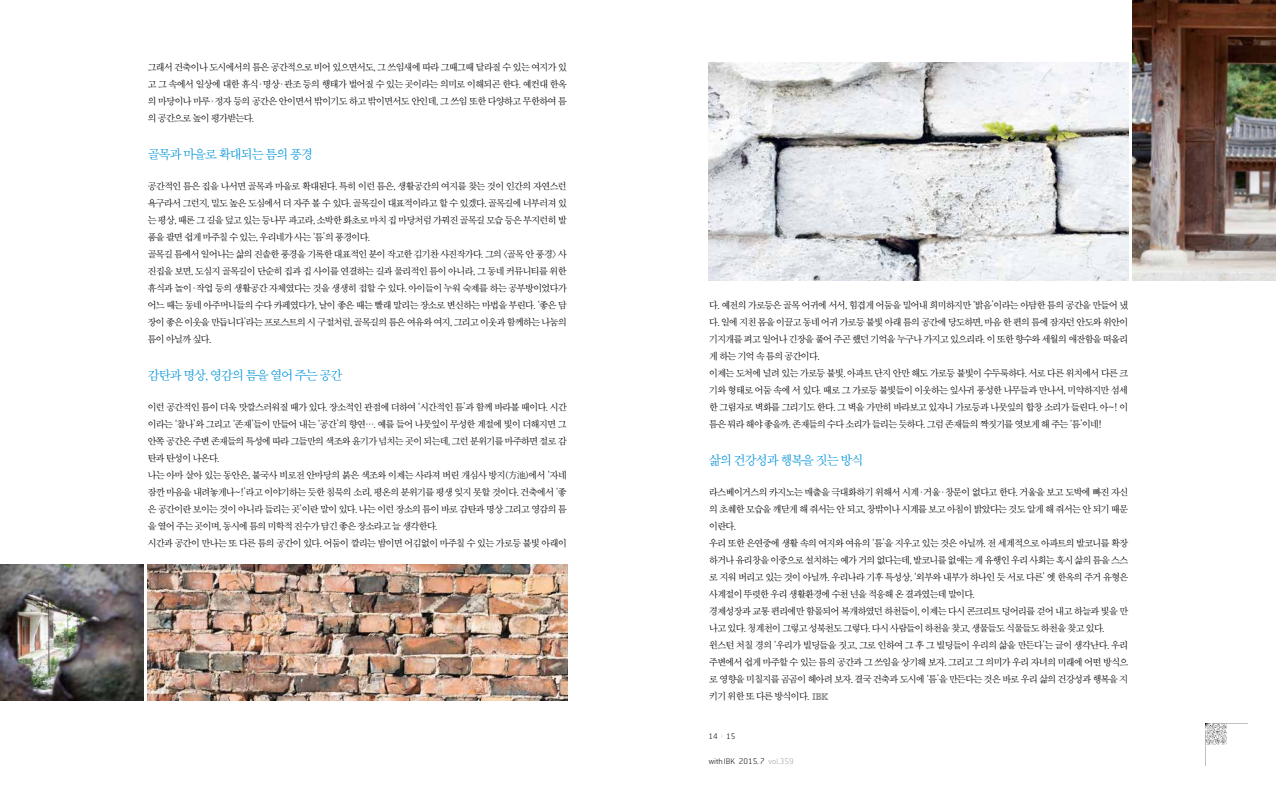
<style>
.page{position:relative;width:1276px;height:794px;background:#fff}
.page>*{position:absolute;margin:0;border:0;box-sizing:border-box;transform-origin:0 0}
.t1{font:13px "SMSS Myung Jo 10 Std";letter-spacing:-.13em;color:#0092d8}
.t2{font:9.7px/17px "SMSS Myung Jo 10 Std";letter-spacing:-.125em;color:#000}
.t3{font:200 9px "Conduit ITC Std";color:#000}
.s1{font-family:"Lubalin Graph";font-weight:600;font-size:9.5px;color:#898989}
.s2{color:#9fa0a0}
</style>
<div class="page">
<img style="left:147px;top:564px;width:420px;height:136px">
<img style="left:709px;top:62px;width:419px;height:219px">
<img style="left:1132px;top:0;width:144px;height:281px">
<img style="left:0;top:564px;width:143px;height:136px">
<img style="left:1205px;top:723px;width:42px;height:42px">
<p class="t2" style="left:147px;top:59px;width:421px;text-align:justify">그래서 건축이나 도시에서의 틈은 공간적으로 비어 있으면서도, 그 쓰임새에 따라 그때그때 달라질 수 있는 여지가 있 고 그 속에서 일상에 대한 휴식· 명상· 관조 등의 행태가 벌어질 수 있는 곳이라는 의미로 이해되곤 한다. 예컨대 한옥 의 마당이나 마루· 정자 등의 공간은 안이면서 밖이기도 하고 밖이면서도 안인데, 그 쓰임 또한 다양하고 무한하여 틈 의 공간으로 높이 평가받는다.</p>
<h1 class="t1" style="left:147px;top:147px;width:167px">골목과 마을로 확대되는 틈의 풍경</h1>
<p class="t2" style="left:147px;top:178px;width:421px">공간적인 틈은 집을 나서면 골목과 마을로 확대된다. 특히 이런 틈은, 생활공간의 여지를 찾는 것이 인간의 자연스런 욕구라서 그런지, 밀도 높은 도심에서 더 자주 볼 수 있다. 골목길이 대표적이라고 할 수 있겠다. 골목길에 너부러져 있 는 평상, 때론 그 길을 덮고 있는 등나무 파고라, 소박한 화초로 마치 집 마당처럼 가꿔진 골목길 모습 등은 부지런히 발 품을 팔면 쉽게 마주칠 수 있는, 우리네가 사는 ‘틈’의 풍경이다.<br>골목길 틈에서 일어나는 삶의 진솔한 풍경을 기록한 대표적인 분이 작고한 김기찬 사진작가다. 그의 &lt;골목 안 풍경&gt; 사 진집을 보면, 도심지 골목길이 단순히 집과 집 사이를 연결하는 길과 물리적인 틈이 아니라, 그 동네 커뮤니티를 위한 휴식과 놀이· 작업 등의 생활공간 자체였다는 것을 생생히 접할 수 있다. 아이들이 누워 숙제를 하는 공부방이었다가 어느 때는 동네 아주머니들의 수다 카페였다가, 날이 좋은 때는 빨래 말리는 장소로 변신하는 마법을 부린다. ‘좋은 담 장이 좋은 이웃을 만듭니다’라는 프로스트의 시 구절처럼, 골목길의 틈은 여유와 여지, 그리고 이웃과 함께하는 나눔의 틈이 아닐까 싶다.</p>
<h1 class="t1" style="left:147px;top:368px;width:197px">감탄과 명상, 영감의 틈을 열어 주는 공간</h1>
<p class="t2" style="left:147px;top:399px;width:421px">이런 공간적인 틈이 더욱 맛깔스러워질 때가 있다. 장소적인 관점에 더하여 ‘시간적인 틈’과 함께 바라볼 때이다. 시간 이라는 ‘찰나’와 그리고 ‘존재’들이 만들어 내는 ‘공간’의 향연…. 예를 들어 나뭇잎이 무성한 계절에 빛이 더해지면 그 안쪽 공간은 주변 존재들의 특성에 따라 그들만의 색조와 윤기가 넘치는 곳이 되는데, 그런 분위기를 마주하면 절로 감 탄과 탄성이 나온다.<br>나는 아마 살아 있는 동안은, 불국사 비로전 안마당의 붉은 색조와 이제는 사라져 버린 개심사 방지(方池)에서 ‘자네 잠깐 마음을 내려놓게나~!’라고 이야기하는 듯한 침묵의 소리, 평온의 분위기를 평생 잊지 못할 것이다. 건축에서 ‘좋 은 공간이란 보이는 것이 아니라 들리는 곳’이란 말이 있다. 나는 이런 장소의 틈이 바로 감탄과 명상 그리고 영감의 틈 을 열어 주는 곳이며, 동시에 틈의 미학적 진수가 담긴 좋은 장소라고 늘 생각한다.<br>시간과 공간이 만나는 또 다른 틈의 공간이 있다. 어둠이 깔리는 밤이면 어김없이 마주칠 수 있는 가로등 불빛 아래이</p>
<p class="t2" style="left:709px;top:297px;width:421px">다. 예전의 가로등은 골목 어귀에 서서, 힘겹게 어둠을 밀어내 희미하지만 ‘밝음’이라는 아담한 틈의 공간을 만들어 냈 다. 일에 지친 몸을 이끌고 동네 어귀 가로등 불빛 아래 틈의 공간에 당도하면, 마음 한 편의 틈에 잠자던 안도와 위안이 기지개를 펴고 일어나 긴장을 풀어 주곤 했던 기억을 누구나 가지고 있으리라. 이 또한 향수와 세월의 애잔함을 떠올리 게 하는 기억 속 틈의 공간이다.<br>이제는 도처에 널려 있는 가로등 불빛. 아파트 단지 안만 해도 가로등 불빛이 수두룩하다. 서로 다른 위치에서 다른 크 기와 형태로 어둠 속에 서 있다. 때로 그 가로등 불빛들이 이웃하는 잎사귀 풍성한 나무들과 만나서, 미약하지만 섬세 한 그림자로 벽화를 그리기도 한다. 그 벽을 가만히 바라보고 있자니 가로등과 나뭇잎의 합창 소리가 들린다. 아~! 이 틈은 뭐라 해야 좋을까. 존재들의 수다 소리가 들리는 듯하다. 그럼 존재들의 짝짓기를 엿보게 해 주는 ‘틈’이네!</p>
<h1 class="t1" style="left:709px;top:453px;width:156px">삶의 건강성과 행복을 짓는 방식</h1>
<p class="t2" style="left:709px;top:484px;width:421px">라스베이거스의 카지노는 매출을 극대화하기 위해서 시계· 거울· 창문이 없다고 한다. 거울을 보고 도박에 빠진 자신 의 초췌한 모습을 깨닫게 해 줘서는 안 되고, 창밖이나 시계를 보고 아침이 밝았다는 것도 알게 해 줘서는 안 되기 때문 이란다.<br>우리 또한 은연중에 생활 속의 여지와 여유의 ‘틈’을 지우고 있는 것은 아닐까. 전 세계적으로 아파트의 발코니를 확장 하거나 유리창을 이중으로 설치하는 예가 거의 없다는데, 발코니를 없애는 게 유행인 우리 사회는 혹시 삶의 틈을 스스 로 지워 버리고 있는 것이 아닐까. 우리나라 기후 특성상, ‘외부와 내부가 하나인 듯 서로 다른’ 옛 한옥의 주거 유형은 사계절이 뚜렷한 우리 생활환경에 수천 년을 적응해 온 결과였는데 말이다.<br>경제성장과 교통 편리에만 함몰되어 복개하였던 하천들이, 이제는 다시 콘크리트 덩어리를 걷어 내고 하늘과 빛을 만 나고 있다. 청계천이 그렇고 성북천도 그렇다. 다시 사람들이 하천을 찾고, 생물들도 식물들도 하천을 찾고 있다. 윈스턴 처칠 경의 ‘우리가 빌딩들을 짓고, 그로 인하여 그 후 그 빌딩들이 우리의 삶을 만든다’는 글이 생각난다. 우리 주변에서 쉽게 마주할 수 있는 틈의 공간과 그 쓰임을 상기해 보자. 그리고 그 의미가 우리 자녀의 미래에 어떤 방식으 로 영향을 미칠지를 곰곰이 헤아려 보자. 결국 건축과 도시에 ‘틈’을 만든다는 것은 바로 우리 삶의 건강성과 행복을 지 키기 위한 또 다른 방식이다. <span class="s1">IBK</span></p>
<p class="t3" style="left:708px;top:730px;width:29px">14 15</p>
<p class="t3" style="left:709px;top:755px;width:86px">with IBK 2015. 7 <span class="s2">vol.359</span></p>
</div>
